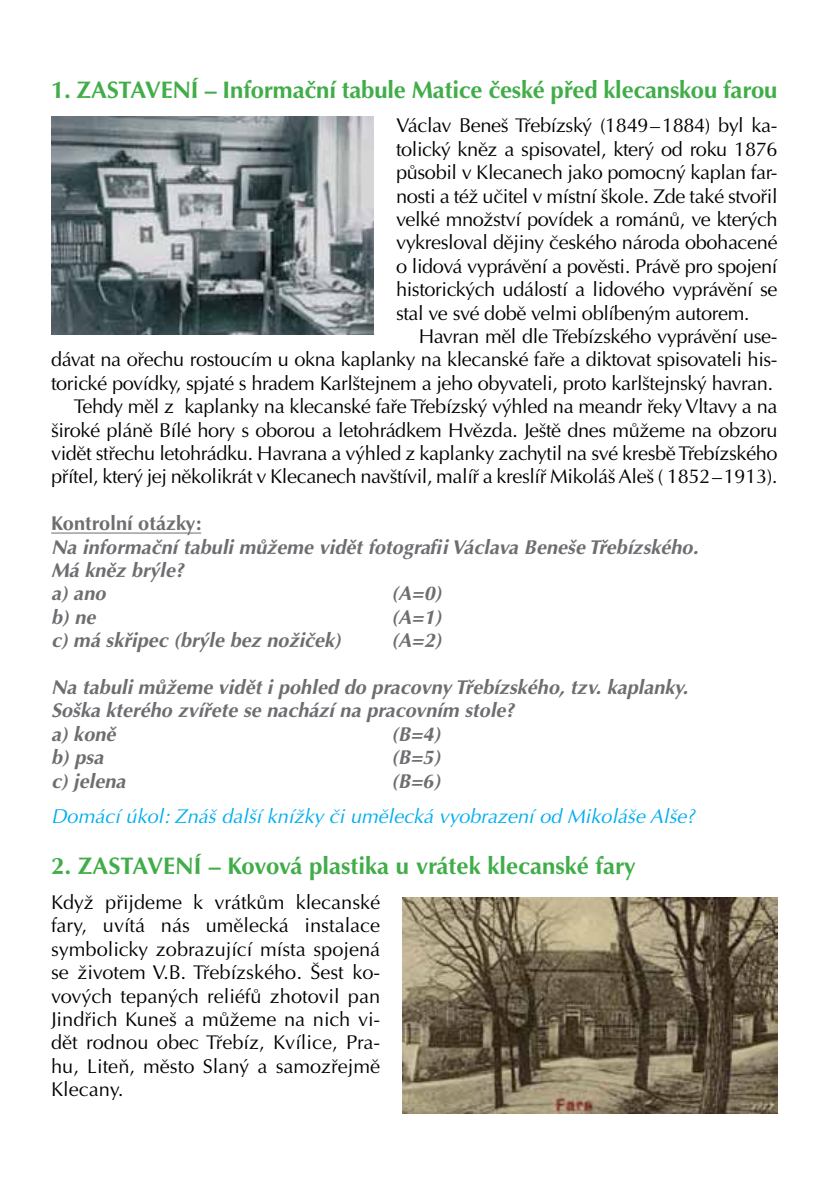
<style>
.page{position:relative;width:840px;height:1191px;background:#fff}
.page>*{position:absolute;margin:0;border:0;box-sizing:border-box;transform-origin:0 0}
.t1{font:700 24px "Optima CE";letter-spacing:-.01em;color:#41ad49}
.t2{font:20px/23.4px "Optima CE";letter-spacing:-.02em;color:#000;text-align:justify}
.t3{font:italic 700 20px/23.4px "Optima CE";color:#6d6e71}
.t4{font:italic 20px "Optima CE";color:#00aeef}
.t5{font:700 20px "Optima CE";color:#6d6e71}
</style>
<div class="page">
<hr style="left:51px;top:532px;width:150px;height:1px;background:#6d6e71">
<img style="left:51px;top:116px;width:322px;height:218px">
<img style="left:403px;top:897px;width:374px;height:216px">
<p class="t1" style="left:51px;top:75px;width:727px">1. ZASTAVENÍ – Informační tabule Matice české před klecanskou farou</p>
<p class="t2" style="left:396px;top:114px;width:383px">Václav Beneš Třebízský (1849–1884) byl ka&shy;tolický kněz a spisovatel, který od roku 1876 působil v Klecanech jako pomocný kaplan far&shy;nosti a též učitel v místní škole. Zde také stvořil velké množství povídek a románů, ve kterých vykresloval dějiny českého národa obohacené o lidová vyprávění a pověsti. Právě pro spojení historických událostí a lidového vyprávění se stal ve své době velmi oblíbeným autorem.</p>
<p class="t2" style="left:51px;top:325px;width:727px;text-align:right">Havran měl dle Třebízského vyprávění use-<br>dávat na ořechu rostoucím u okna kaplanky na klecanské faře a diktovat spisovateli his&shy;torické povídky, spjaté s hradem Karlštejnem a jeho obyvateli, proto karlštejnský havran.<br>Tehdy měl z kaplanky na klecanské faře Třebízský výhled na meandr řeky Vltavy a na široké pláně Bílé hory s oborou a letohrádkem Hvězda. Ještě dnes můžeme na obzoru vidět střechu letohrádku. Havrana a výhled z kaplanky zachytil na své kresbě Třebízského přítel, který jej několikrát v Klecanech navštívil, malíř a kreslíř Mikoláš Aleš ( 1852–1913).</p>
<p class="t5" style="left:51px;top:512px;width:151px">Kontrolní otázky:</p>
<p class="t3" style="left:51px;top:535px;width:648px">Na informační tabuli můžeme vidět fotografii Václava Beneše Třebízského.<br>Má kněz brýle?<br>a) ano</p>
<p class="t3" style="left:391px;top:582px;width:51px">(A=0)</p>
<p class="t3" style="left:51px;top:605px;width:46px">b) ne</p>
<p class="t3" style="left:391px;top:605px;width:51px">(A=1)</p>
<p class="t3" style="left:51px;top:629px;width:291px">c) má skřipec (brýle bez nožiček)</p>
<p class="t3" style="left:391px;top:629px;width:51px">(A=2)</p>
<p class="t3" style="left:51px;top:676px;width:638px">Na tabuli můžeme vidět i pohled do pracovny Třebízského, tzv. kaplanky.<br>Soška kterého zvířete se nachází na pracovním stole?<br>a) koně</p>
<p class="t3" style="left:391px;top:722px;width:50px">(B=4)</p>
<p class="t3" style="left:51px;top:746px;width:54px">b) psa</p>
<p class="t3" style="left:391px;top:746px;width:50px">(B=5)</p>
<p class="t3" style="left:51px;top:769px;width:76px">c) jelena</p>
<p class="t3" style="left:391px;top:769px;width:50px">(B=6)</p>
<p class="t4" style="left:51px;top:804px;width:644px">Domácí úkol: Znáš další knížky či umělecká vyobrazení od Mikoláše Alše?</p>
<p class="t1" style="left:51px;top:852px;width:586px">2. ZASTAVENÍ – Kovová plastika u vrátek klecanské fary</p>
<p class="t2" style="left:51px;top:890px;width:330px">Když přijdeme k vrátkům klecanské fary, uvítá nás umělecká instalace symbolicky zobrazující místa spojená se životem V.B. Třebízského. Šest ko&shy;vových tepaných reliéfů zhotovil pan Jindřich Kuneš a můžeme na nich vi&shy;dět rodnou obec Třebíz, Kvílice, Pra&shy;hu, Liteň, město Slaný a samozřejmě Klecany.</p>
</div>
